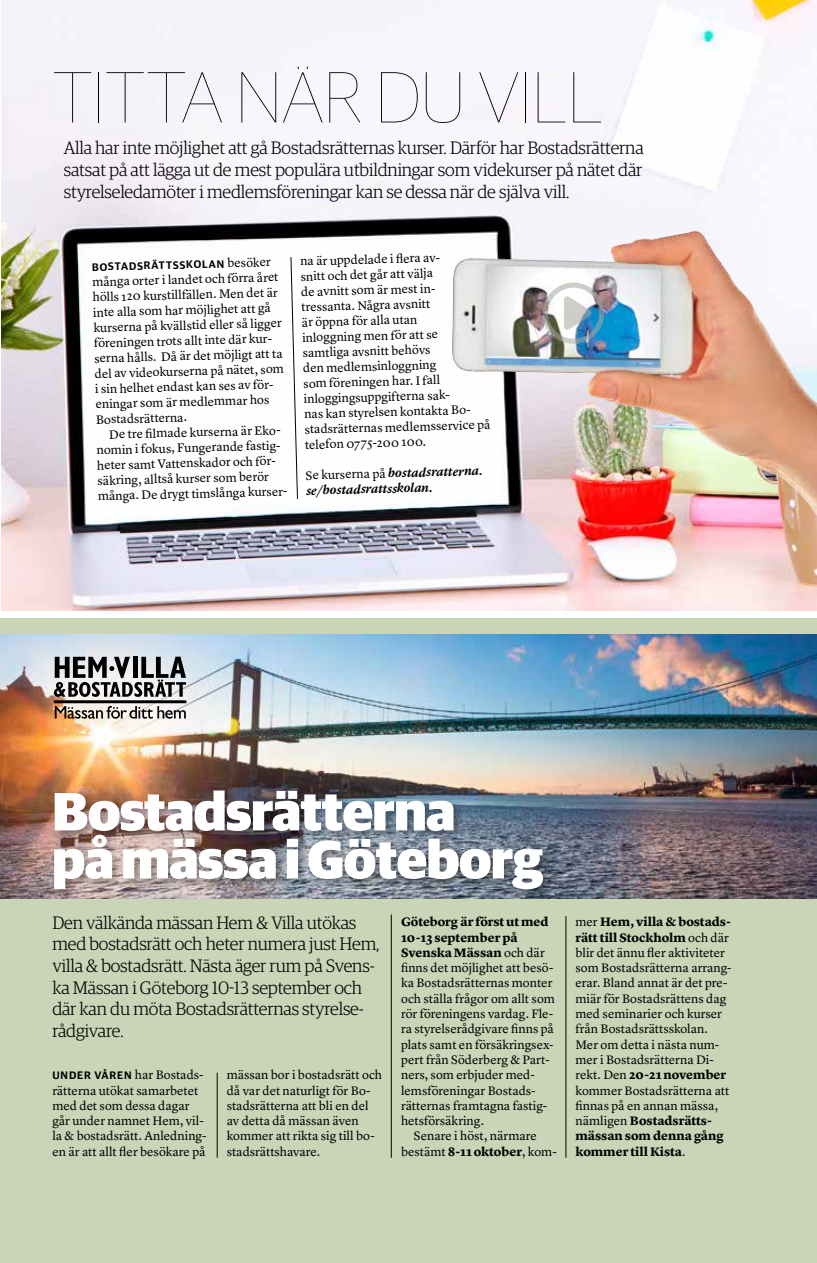
<style>
.page{position:relative;width:817px;height:1263px;background:#fff}
.page>*{position:absolute;margin:0;border:0;box-sizing:border-box;transform-origin:0 0}
.t1{font:100 72.45px "Guardian Sans";letter-spacing:.01em;color:#000}
.t2{font:900 54px/48px "Guardian Sans";letter-spacing:-.01em;color:#fff}
.t3{font:300 18px/21.6px "Guardian Egyp";letter-spacing:-.01em;color:#000;text-align:justify}
.t4{font:12.75px/15.3px "Lyon Text";color:#000}
.t5{font:italic 600 12.75px/15.9px "Lyon Text";color:#000}
.t6{font:600 10.8px "Guardian Sans";color:#000}
.s1{font-weight:400;font-style:normal}
.s2{font-weight:700}
.s3{font-family:"Guardian Sans";font-weight:600;font-size:10.8px}
</style>
<div class="page">
<div style="left:0;top:618px;width:816px;height:645px;background:#cad4b7"></div>
<img style="left:1px;top:0;width:815px;height:611px">
<svg style="left:290px;top:257px;width:8px;height:242px"></svg>
<img style="left:451px;top:231px;width:365px;height:285px">
<img style="left:0;top:635px;width:816px;height:264px">
<div style="left:50px;top:786px;width:505px;height:115px;background:#000;opacity:.4"></div>
<hr style="left:391px;top:914px;width:1px;height:244px;background:#000">
<hr style="left:217px;top:1073px;width:1px;height:85px;background:#000">
<hr style="left:565px;top:916px;width:1px;height:242px;background:#000">
<img style="left:543px;top:283px;width:61px;height:61px">
<svg style="left:54px;top:657px;width:132px;height:62px;background:#8d8b89"></svg>
<h1 class="t1" style="left:53px;top:50px;width:551px">TITTA NÄR DU VILL</h1>
<p class="t3" style="left:64px;top:136px;width:581px">Alla har inte möjlighet att gå Bostadsrätternas kurser. Därför har Bostadsrätterna satsat på att lägga ut de mest populära utbildningar som videkurser på nätet där styrelseledamöter i medlemsföreningar kan se dessa när de själva vill.</p>
<p class="t4" style="left:92px;top:256px;width:191px;text-indent:135px;rotate:-1deg">besöker många orter i landet och förra året hölls 120 kurstillfällen. Men det är inte alla som har möjlighet att gå kurserna på kvällstid eller så ligger föreningen trots allt inte där kur&shy;serna hålls. Då är det möjligt att ta del av videokurserna på nätet, som i sin helhet endast kan ses av för&shy;eningar som är medlemmar hos<br>Bostadsrätterna.</p>
<p class="t4" style="left:96px;top:425px;width:193px;text-indent:13px;rotate:-1deg">De tre fi lmade kurserna är Eko&shy;nomin i fokus, Fungerande fastig&shy;heter samt Vattenskador och för&shy;säkring, alltså kurser som berör många. De drygt timslånga kurser-</p>
<p class="t6" style="left:92px;top:260px;width:132px;rotate:-2deg">BO STADSRÄTTSSKO LAN</p>
<p class="t4" style="left:300px;top:252px;width:189px;rotate:-1deg">na är uppdelade i fl era av-<br>snitt och det går att välja<br>de avnitt som är mest in&shy;tressanta. Några avsnitt<br>är öppna för alla utan<br>inloggning men för att se<br>samtliga avsnitt behövs<br>den medlemsinloggning<br>som föreningen har. I fall inloggingsuppgifterna sak-<br>nas kan styrelsen kontakta Bo&shy;stadsrätternas medlemsservice på telefon 0775-200 100.</p>
<p class="t5" style="left:305px;top:465px;width:179px;rotate:-1deg"><span class="s1">Se kurserna på</span> bostadsratterna. se/bostadsrattsskolan.</p>
<h2 class="t2" style="left:52px;top:783px;width:492px">Bostadsrätterna<br>på mässa i Göteborg</h2>
<h3 class="t3" style="left:52px;top:911px;width:328px;text-align:left">Den välkända mässan Hem &amp; Villa utökas med bostadsrätt och heter numera just Hem, villa &amp; bostadsrätt. Nästa äger rum på Svens&shy;ka Mässan i Göteborg 10-13 september och där kan du möta Bostadsrätternas styrelse&shy;rådgivare.</h3>
<p class="t4" style="left:401px;top:913px;width:155px"><span class="s2">Göteborg är först ut med<br>10-13 september på<br>Svenska Mässan</span> och där finns det möjlighet att besö&shy;ka Bostadsrätternas monter och ställa frågor om allt som rör föreningens vardag. Fle&shy;ra styrelserådgivare finns på plats samt en försäkringsex&shy;pert från Söderberg &amp; Part&shy;ners, som erbjuder med&shy;lemsföreningar Bostads&shy;rätternas framtagna fastig&shy;hetsförsäkring.</p>
<p class="t4" style="left:401px;top:1127px;width:157px;text-align:center">Senare i höst, närmare bestämt <span class="s2">8-11 oktober</span>, kom-</p>
<p class="t4" style="left:52px;top:1066px;width:156px"><span class="s3">UN DER VÅREN</span> har Bostads&shy;rätterna utökat samarbetet med det som dessa dagar går under namnet Hem, vil&shy;la &amp; bostadsrätt. Anledning&shy;en är att allt fler besökare på</p>
<p class="t4" style="left:227px;top:1066px;width:157px">mässan bor i bostadsrätt och då var det naturligt för Bo&shy;stadsrätterna att bli en del av detta då mässan även kommer att rikta sig till bo&shy;stadsrättshavare.</p>
<p class="t4" style="left:575px;top:913px;width:158px">mer <span class="s2">Hem, villa &amp; bostads&shy;rätt till Stockholm</span> och där blir det ännu fler aktiviteter som Bostadsrätterna arrang&shy;erar. Bland annat är det pre&shy;miär för Bostadsrättens dag med seminarier och kurser från Bostadsrättsskolan.<br>Mer om detta i nästa num&shy;mer i Bostadsrätterna Di&shy;rekt. Den <span class="s2">20-21 november </span>kommer Bostadsrätterna att finnas på en annan mässa, nämligen <span class="s2">Bostadsrätts&shy;mässan som denna gång kommer till Kista</span>.</p>
</div>
